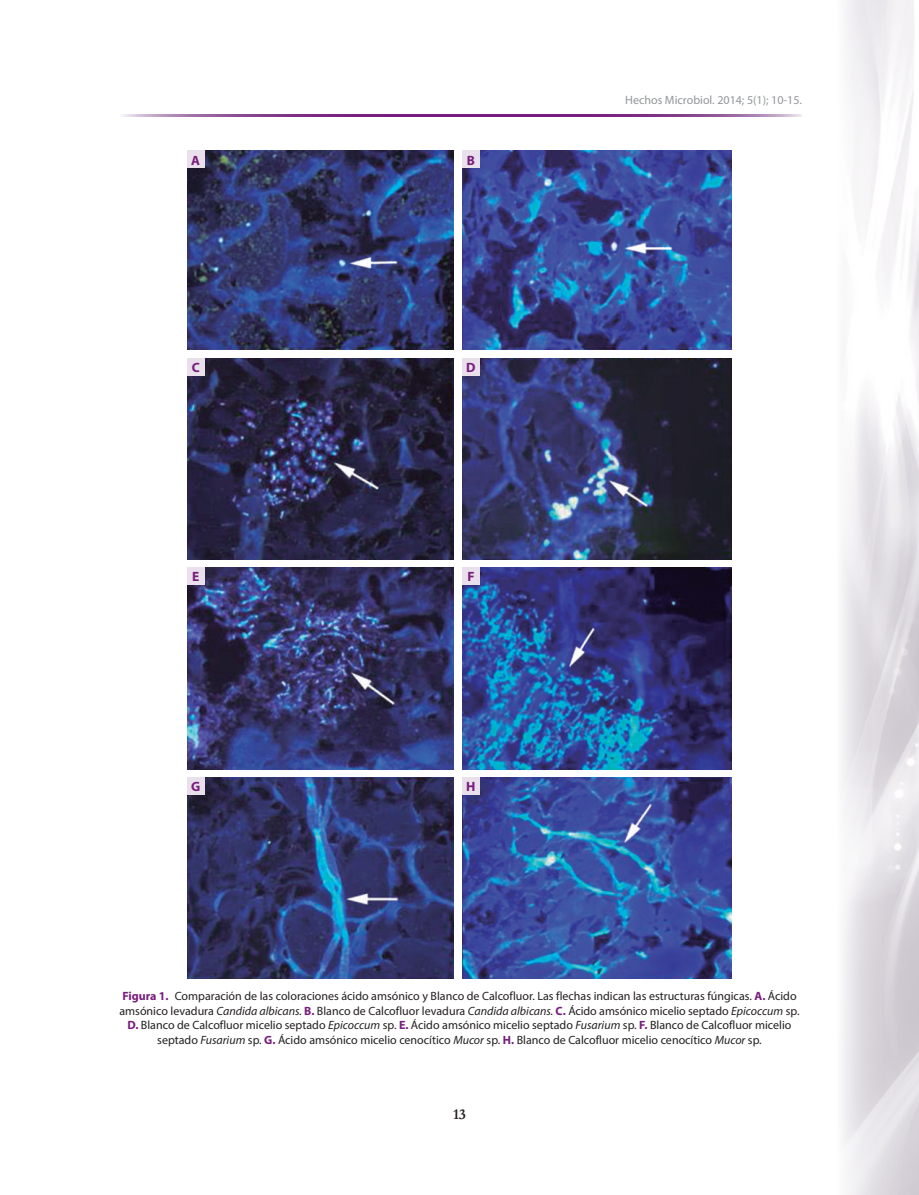
<style>
.page{position:relative;width:919px;height:1195px;background:#fff}
.page>*{position:absolute;margin:0;border:0;box-sizing:border-box;transform-origin:0 0}
.t1{font:700 15px "Garamond";color:#231f20}
.t2{font:700 13.5px "Myriad Pro";color:#781d7d}
.t3{font:12px/14.4px "Myriad Pro";color:#231f20;text-align:center}
.t4{font:12px "Myriad Pro";color:#939598}
.s1{font-weight:700;color:#781d7d}
.s2{font-style:italic}
</style>
<div class="page">
<svg style="left:123px;top:114px;width:678px;height:2px"></svg>
<img style="left:187px;top:151px;width:266px;height:198px">
<img style="left:462px;top:151px;width:269px;height:198px">
<img style="left:187px;top:358px;width:266px;height:201px">
<img style="left:462px;top:358px;width:269px;height:201px">
<img style="left:187px;top:568px;width:266px;height:201px">
<img style="left:462px;top:568px;width:269px;height:201px">
<img style="left:187px;top:778px;width:266px;height:200px">
<img style="left:462px;top:778px;width:269px;height:200px">
<div style="left:187px;top:151px;width:17px;height:17px;background:#e9e0ec"></div>
<div style="left:462px;top:151px;width:17px;height:17px;background:#e9e0ec"></div>
<div style="left:187px;top:358px;width:17px;height:17px;background:#e9e0ec"></div>
<div style="left:462px;top:358px;width:17px;height:17px;background:#e9e0ec"></div>
<div style="left:187px;top:568px;width:17px;height:17px;background:#e9e0ec"></div>
<div style="left:462px;top:568px;width:17px;height:17px;background:#e9e0ec"></div>
<div style="left:187px;top:778px;width:17px;height:17px;background:#e9e0ec"></div>
<div style="left:462px;top:778px;width:17px;height:17px;background:#e9e0ec"></div>
<p class="t2" style="left:191px;top:151px;width:10px">A</p>
<p class="t2" style="left:467px;top:151px;width:10px">B</p>
<p class="t2" style="left:192px;top:358px;width:10px">C</p>
<p class="t2" style="left:466px;top:358px;width:11px">D</p>
<p class="t2" style="left:192px;top:568px;width:9px">E</p>
<p class="t2" style="left:467px;top:568px;width:9px">F</p>
<p class="t2" style="left:191px;top:778px;width:11px">G</p>
<p class="t2" style="left:466px;top:778px;width:11px">H</p>
<p class="t4" style="left:625px;top:92px;width:178px">Hechos Microbiol. 2014; 5(1); 10-15.</p>
<p class="t3" style="left:119px;top:989px;width:681px"><span class="s1">Figura 1.</span> Comparación de las coloraciones ácido amsónico y Blanco de Calcofluor. Las flechas indican las estructuras fúngicas. <span class="s1">A.</span> Ácido amsónico levadura <span class="s2">Candida albicans.</span> <span class="s1">B.</span> Blanco de Calcofluor levadura <span class="s2">Candida albicans.</span> <span class="s1">C.</span> Ácido amsónico micelio septado <span class="s2">Epicoccum</span> sp.<br><span class="s1">D.</span> Blanco de Calcofluor micelio septado <span class="s2">Epicoccum</span> sp. <span class="s1">E.</span> Ácido amsónico micelio septado <span class="s2">Fusarium</span> sp. <span class="s1">F.</span> Blanco de Calcofluor micelio septado <span class="s2">Fusarium</span> sp. <span class="s1">G.</span> Ácido amsónico micelio cenocítico <span class="s2">Mucor</span> sp. <span class="s1">H.</span> Blanco de Calcofluor micelio cenocítico <span class="s2">Mucor</span> sp.</p>
<p class="t1" style="left:453px;top:1104px;width:14px">13</p>
</div>
